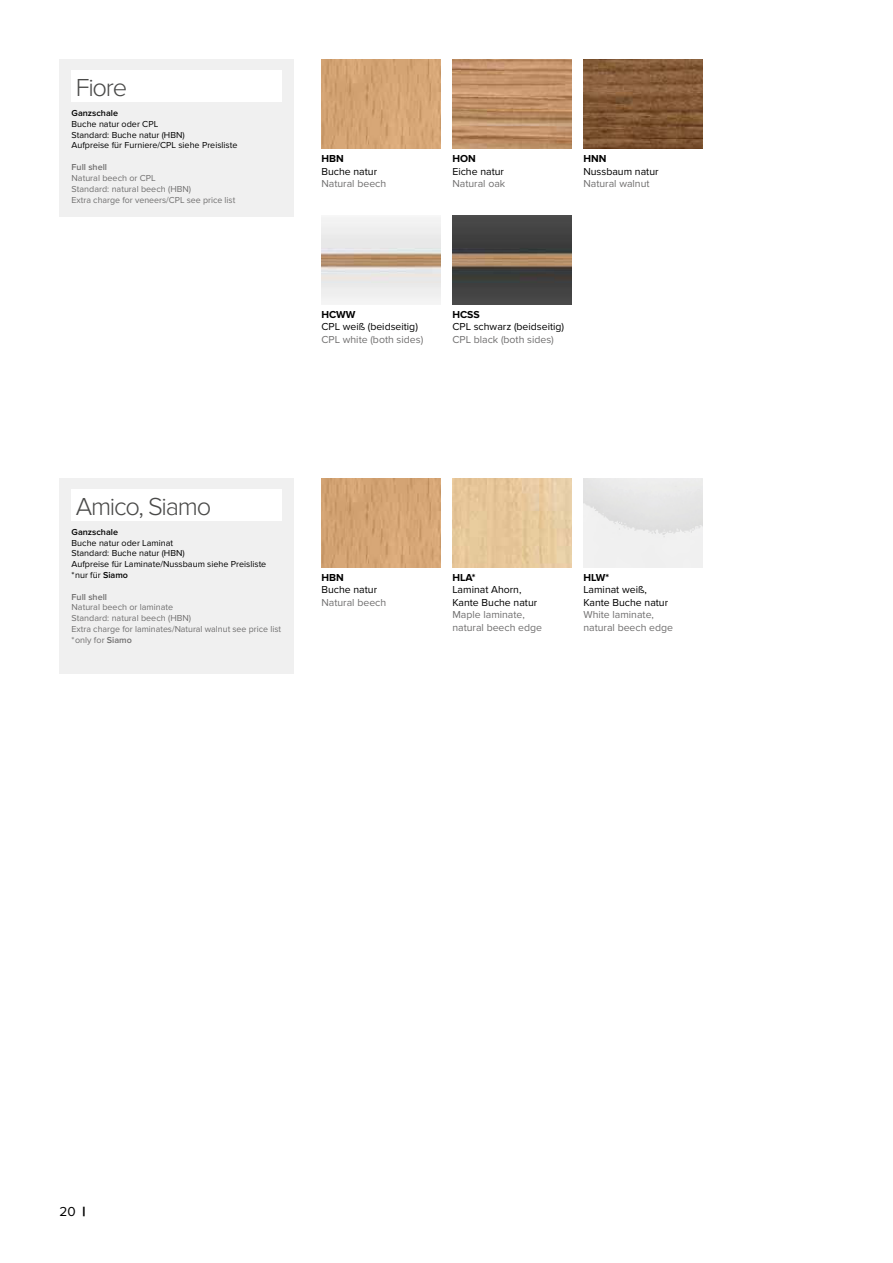
<style>
.page{position:relative;width:893px;height:1263px;background:#fff}
.page>*{position:absolute;margin:0;border:0;box-sizing:border-box;transform-origin:0 0}
.t1{font:300 25.5px "Proxima Nova";letter-spacing:-.05em;color:#4a4a49}
.t2{font:13.5px "Proxima Nova";color:#000}
.t3{font:10.5px/12.5px "Proxima Nova";color:#706f6f}
.t4{font:10.5px/12.5px "Proxima Nova";color:#000}
.t5{font:700 10.5px "Proxima Nova";color:#000}
.t6{font:9px/10.8px "Proxima Nova";color:#706f6f}
.t7{font:9px/10.8px "Proxima Nova";color:#000}
.t8{font:600 9px "Proxima Nova";color:#000}
.t9{font:600 9px "Proxima Nova";color:#706f6f}
.s1{font-weight:600}
.s2{font-weight:900}
</style>
<div class="page">
<img style="left:452px;top:478px;width:119px;height:89px">
<img style="left:583px;top:478px;width:119px;height:89px">
<img style="left:321px;top:478px;width:120px;height:89px">
<img style="left:452px;top:60px;width:119px;height:89px">
<img style="left:583px;top:60px;width:119px;height:89px">
<img style="left:321px;top:60px;width:120px;height:89px">
<img style="left:452px;top:215px;width:119px;height:89px">
<img style="left:321px;top:217px;width:120px;height:87px">
<div style="left:60px;top:478px;width:234px;height:196px;background:#f0f0f0"></div>
<div style="left:72px;top:489px;width:210px;height:32px;background:#fff"></div>
<div style="left:60px;top:60px;width:234px;height:157px;background:#f0f0f0"></div>
<div style="left:72px;top:70px;width:210px;height:32px;background:#fff"></div>
<h1 class="t1" style="left:76px;top:73px;width:53px">Fiore</h1>
<p class="t8" style="left:72px;top:108px;width:48px">Ganzschale</p>
<p class="t7" style="left:72px;top:119px;width:167px">Buche natur oder CPL<br>Standard: Buche natur (HBN)<br>Aufpreise für Furniere/CPL siehe Preisliste</p>
<p class="t9" style="left:72px;top:162px;width:37px">Full shell</p>
<p class="t6" style="left:72px;top:173px;width:165px">Natural beech or CPL<br>Standard: natural beech (HBN)<br>Extra charge for veneers/CPL see price list</p>
<p class="t5" style="left:321px;top:153px;width:24px">HBN</p>
<p class="t4" style="left:321px;top:165px;width:57px">Buche natur</p>
<p class="t3" style="left:321px;top:178px;width:66px">Natural beech</p>
<p class="t5" style="left:452px;top:153px;width:25px">HON</p>
<p class="t4" style="left:452px;top:165px;width:53px">Eiche natur</p>
<p class="t3" style="left:452px;top:178px;width:54px">Natural oak</p>
<p class="t5" style="left:583px;top:153px;width:24px">HNN</p>
<p class="t4" style="left:583px;top:165px;width:77px">Nussbaum natur</p>
<p class="t3" style="left:583px;top:178px;width:68px">Natural walnut</p>
<p class="t5" style="left:321px;top:308px;width:36px">HCWW</p>
<p class="t4" style="left:321px;top:321px;width:98px">CPL weiß (beidseitig)</p>
<p class="t3" style="left:321px;top:333px;width:103px">CPL white (both sides)</p>
<p class="t5" style="left:452px;top:308px;width:29px">HCSS</p>
<p class="t4" style="left:452px;top:321px;width:113px">CPL schwarz (beidseitig)</p>
<p class="t3" style="left:452px;top:333px;width:103px">CPL black (both sides)</p>
<h1 class="t1" style="left:76px;top:492px;width:137px">Amico, Siamo</h1>
<p class="t8" style="left:72px;top:527px;width:48px">Ganzschale</p>
<p class="t7" style="left:72px;top:537px;width:196px">Buche natur oder Laminat<br>Standard: Buche natur (HBN)<br>Aufpreise für Laminate/Nussbaum siehe Preisliste * nur für <span class="s1">Siamo</span></p>
<p class="t9" style="left:72px;top:591px;width:37px">Full shell</p>
<p class="t6" style="left:72px;top:602px;width:211px">Natural beech or laminate<br>Standard: natural beech (HBN)<br>Extra charge for laminates/Natural walnut see price list * only for <span class="s1">Siamo</span></p>
<p class="t5" style="left:321px;top:571px;width:24px">HBN</p>
<p class="t4" style="left:321px;top:584px;width:57px">Buche natur</p>
<p class="t3" style="left:321px;top:596px;width:66px">Natural beech</p>
<p class="t5" style="left:452px;top:571px;width:25px">HLA*</p>
<p class="t4" style="left:452px;top:584px;width:86px">Laminat Ahorn,<br>Kante Buche natur</p>
<p class="t3" style="left:452px;top:609px;width:91px">Maple laminate, natural beech edge</p>
<p class="t5" style="left:583px;top:571px;width:27px">HLW*</p>
<p class="t4" style="left:583px;top:584px;width:86px">Laminat weiß,<br>Kante Buche natur</p>
<p class="t3" style="left:583px;top:609px;width:91px">White laminate, natural beech edge</p>
<h2 class="t2" style="left:60px;top:1204px;width:27px">20 <span class="s2">|</span></h2>
</div>
